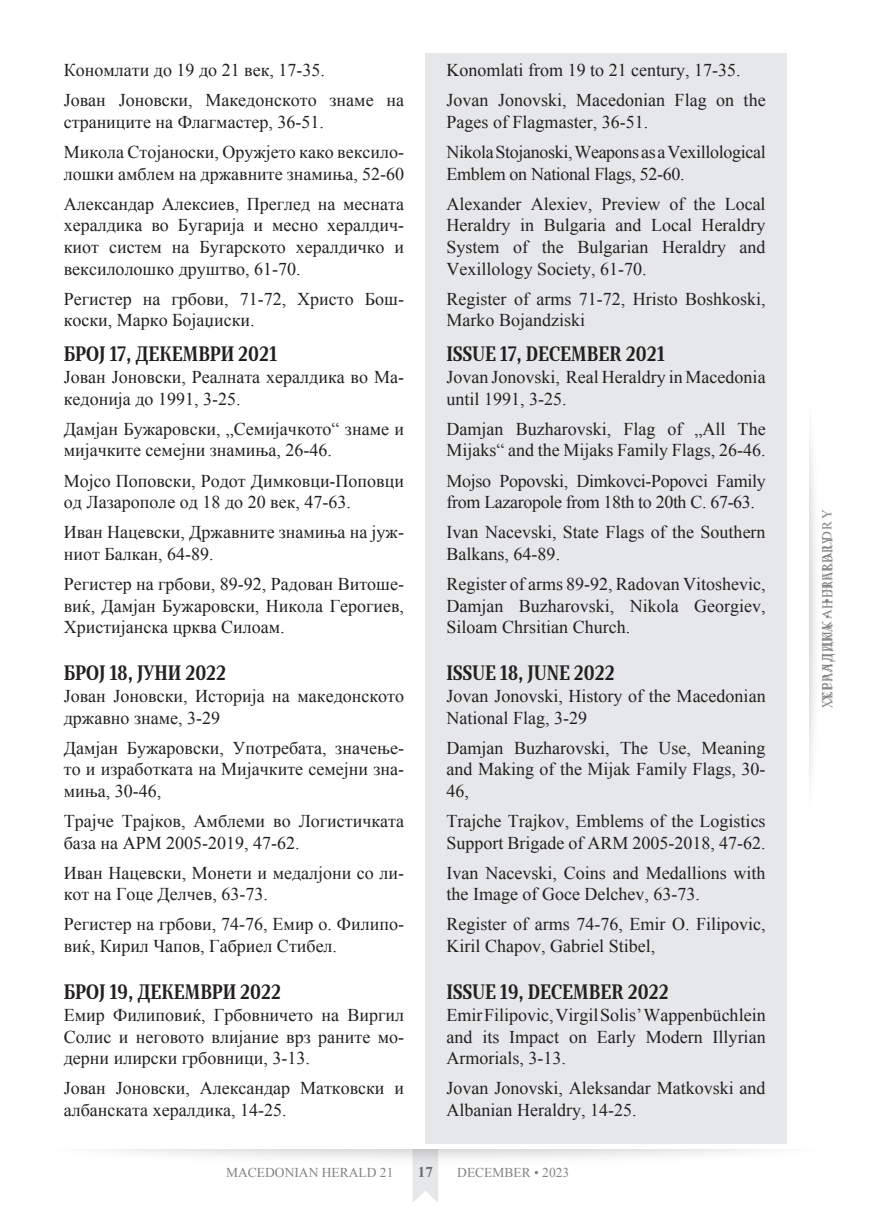
<style>
.page{position:relative;width:872px;height:1212px;background:#fff}
.page>*{position:absolute;margin:0;border:0;box-sizing:border-box;transform-origin:0 0}
.МЕЃУНАСЛОВ{font:700 19.5px "Skola Serif Cn";color:#231f20}
.osnoven_tekst{font:18px/21.6px "Times New Roman";color:#231f20}
.osnoven_tekst-2{font:18px/21.6px "Times New Roman";letter-spacing:-.02em;color:#231f20}
.t1{font:700 15px "Times New Roman";color:#6c6d70}
.РУБРИКА{font:13.5px "Times New Roman";color:#808285}
.t2{font:13.5px "Skola Serif Cn";letter-spacing:.1em;color:#808285}
.РУБРИКА-2{font:13.5px "Times New Roman";letter-spacing:.1em;color:#808285}
</style>
<div class="page">
<img style="left:102px;top:1149px;width:668px;height:54px">
<div style="left:425px;top:53px;width:362px;height:1091px;background:#e6e7e9"></div>
<p class="osnoven_tekst" style="left:64px;top:59px;width:263px">Кономлати до 19 до 21 век, 17-35.</p>
<p class="osnoven_tekst" style="left:64px;top:89px;width:342px">Јован Јоновски, Македонското знаме на страниците на Флагмастер, 36-51.</p>
<p class="osnoven_tekst" style="left:64px;top:141px;width:342px">Микола Стојаноски, Оружјето како вексило&shy;лошки амблем на државните знамиња, 52-60</p>
<p class="osnoven_tekst" style="left:64px;top:193px;width:342px;text-align:justify">Александар Алексиев, Преглед на месната хералдика во Бугарија и месно хералдич&shy;киот систем на Бугарското хералдичко и вексилолошко друштво, 61-70.</p>
<p class="osnoven_tekst" style="left:64px;top:288px;width:342px">Регистер на грбови, 71-72, Христо Бош&shy;коски, Марко Бојаџиски.</p>
<p class="МЕЃУНАСЛОВ" style="left:64px;top:343px;width:215px">БРОЈ 17, ДЕКЕМВРИ 2021</p>
<p class="osnoven_tekst" style="left:64px;top:366px;width:342px">Јован Јоновски, Реалната хералдика во Ма&shy;кедонија до 1991, 3-25.</p>
<p class="osnoven_tekst" style="left:64px;top:418px;width:342px">Дамјан Бужаровски, „Семијачкото“ знаме и мијачките семејни знамиња, 26-46.</p>
<p class="osnoven_tekst" style="left:64px;top:469px;width:342px">Мојсо Поповски, Родот Димковци-Поповци oд Лазарополе oд 18 до 20 век, 47-63.</p>
<p class="osnoven_tekst" style="left:64px;top:521px;width:342px">Иван Нацевски, Државните знамиња на јуж&shy;ниот Балкан, 64-89.</p>
<p class="osnoven_tekst" style="left:64px;top:573px;width:342px;text-align:justify">Регистер на грбови, 89-92, Радован Витоше&shy;виќ, Дамјан Бужаровски, Никола Герогиев, Христијанска црква Силоам.</p>
<p class="МЕЃУНАСЛОВ" style="left:64px;top:662px;width:164px">БРОЈ 18, ЈУНИ 2022</p>
<p class="osnoven_tekst" style="left:64px;top:685px;width:342px">Јован Јоновски, Историја на македoнското државно знаме, 3-29</p>
<p class="osnoven_tekst" style="left:64px;top:737px;width:342px;text-align:justify">Дамјан Бужаровски, Употребата, значење&shy;то и изработката на Мијачките семејни зна&shy;миња, 30-46,</p>
<p class="osnoven_tekst" style="left:64px;top:810px;width:342px">Трајче Трајков, Амблеми во Логистичката база на АРМ 2005-2019, 47-62.</p>
<p class="osnoven_tekst" style="left:64px;top:862px;width:342px">Иван Нацевски, Монети и медалјони со ли&shy;кот на Гоце Делчев, 63-73.</p>
<p class="osnoven_tekst" style="left:64px;top:913px;width:342px">Регистер на грбови, 74-76, Емир о. Филипо&shy;виќ, Кирил Чапов, Габриел Стибел.</p>
<p class="МЕЃУНАСЛОВ" style="left:64px;top:980px;width:219px">БРОЈ 19, ДЕКЕМВРИ 2022</p>
<p class="osnoven_tekst" style="left:64px;top:1004px;width:342px;text-align:justify">Емир Филиповиќ, Грбовничето на Виргил Солис и неговото влијание врз раните мо&shy;дерни илирски грбовници, 3-13.</p>
<p class="osnoven_tekst" style="left:64px;top:1077px;width:342px">Јован Јоновски, Александар Матковски и албанската хералдика, 14-25.</p>
<p class="osnoven_tekst" style="left:446px;top:59px;width:295px">Konomlati from 19 to 21 century, 17-35.</p>
<p class="osnoven_tekst" style="left:446px;top:89px;width:320px">Jovan Jonovski, Macedonian Flag on the<br>Pages of Flagmaster, 36-51.</p>
<p class="osnoven_tekst-2" style="left:446px;top:141px;width:320px">Nikola Stojanoski, Weapons as a Vexillological<br>Emblem on National Flags, 52-60.</p>
<p class="osnoven_tekst" style="left:446px;top:193px;width:320px;text-align:justify">Alexander Alexiev, Preview of the Local Heraldry in Bulgaria and Local Heraldry System of the Bulgarian Heraldry and Vexillology Society, 61-70.</p>
<p class="osnoven_tekst" style="left:446px;top:288px;width:320px">Register of arms 71-72, Hristo Boshkoski,<br>Marko Bojandziski</p>
<p class="МЕЃУНАСЛОВ" style="left:446px;top:343px;width:220px">ISSUE 17, DECEMBER 2021</p>
<p class="osnoven_tekst" style="left:446px;top:366px;width:320px">Jovan Jonovski, Real Heraldry in Macedonia until 1991, 3-25.</p>
<p class="osnoven_tekst" style="left:446px;top:418px;width:320px">Damjan Buzharovski, Flag of „All The<br>Mijaks“ and the Mijaks Family Flags, 26-46.</p>
<p class="osnoven_tekst-2" style="left:446px;top:469px;width:320px">Mojso Popovski, Dimkovci-Popovci Family from Lazaropole from 18th to 20th C. 67-63.</p>
<p class="osnoven_tekst" style="left:446px;top:521px;width:320px">Ivan Nacevski, State Flags of the Southern<br>Balkans, 64-89.</p>
<p class="osnoven_tekst" style="left:446px;top:573px;width:320px;text-align:justify">Register of arms 89-92, Radovan Vitoshevic, Damjan Buzharovski, Nikola Georgiev, Siloam Chrsitian Church.</p>
<p class="МЕЃУНАСЛОВ" style="left:446px;top:662px;width:170px">ISSUE 18, JUNE 2022</p>
<p class="osnoven_tekst" style="left:446px;top:685px;width:320px">Jovan Jonovski, History of the Macedonian<br>National Flag, 3-29</p>
<p class="osnoven_tekst" style="left:446px;top:737px;width:320px;text-align:justify">Damjan Buzharovski, The Use, Meaning and Making of the Mijak Family Flags, 30- 46,</p>
<p class="osnoven_tekst" style="left:446px;top:810px;width:320px">Trajche Trajkov, Emblems of the Logistics<br>Support Brigade of ARM 2005-2018, 47-62.</p>
<p class="osnoven_tekst" style="left:446px;top:862px;width:320px">Ivan Nacevski, Coins and Medallions with the Image of Goce Delchev, 63-73.</p>
<p class="osnoven_tekst" style="left:446px;top:913px;width:320px">Register of arms 74-76, Emir O. Filipovic,<br>Kiril Chapov, Gabriel Stibel,</p>
<p class="МЕЃУНАСЛОВ" style="left:446px;top:980px;width:223px">ISSUE 19, DECEMBER 2022</p>
<p class="osnoven_tekst" style="left:446px;top:1004px;width:320px;text-align:justify">Emir Filipovic, Virgil Solis’ Wappenbüchlein and its Impact on Early Modern Illyrian Armorials, 3-13.</p>
<p class="osnoven_tekst" style="left:446px;top:1077px;width:320px">Jovan Jonovski, Aleksandar Matkovski and<br>Albanian Heraldry, 14-25.</p>
<p class="РУБРИКА" style="left:226px;top:1163px;width:169px">MACEDONIAN HERALD 21</p>
<p class="t1" style="left:418px;top:1162px;width:16px">17</p>
<p class="РУБРИКА" style="left:457px;top:1163px;width:113px">DECEMBER • 2023</p>
<p class="РУБРИКА-2" style="left:818px;top:702px;width:194px;rotate:-90deg">ХЕРАЛДИКА • HERALDRY</p>
<p class="t2" style="left:819px;top:708px;width:173px;rotate:-90deg">ХЕРАЛДИКА • HERALDRY</p>
</div>
